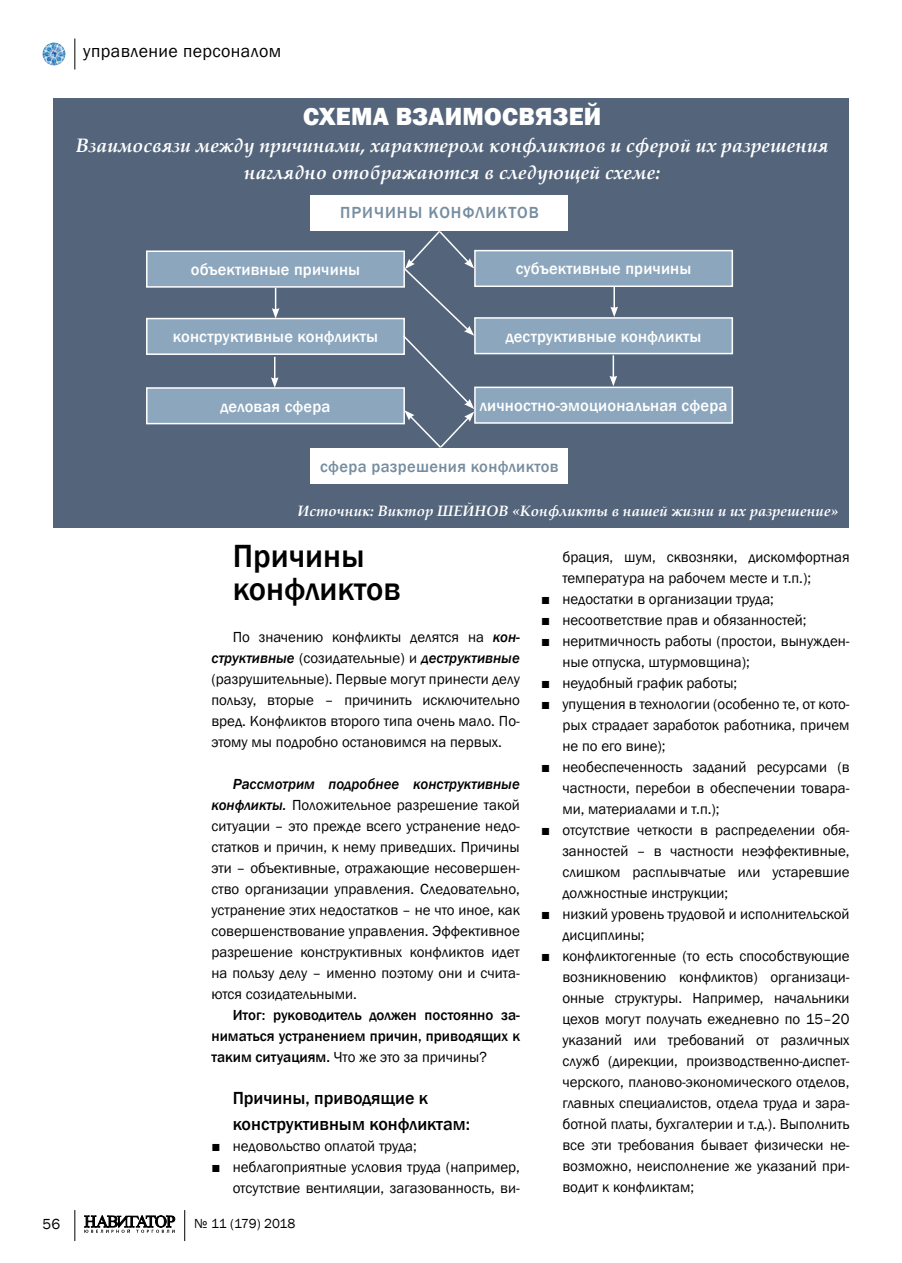
<style>
.page{position:relative;width:902px;height:1263px;background:#fff}
.page>*{position:absolute;margin:0;border:0;box-sizing:border-box;transform-origin:0 0}
.t1{font:500 33px/33px "Franklin Gothic";color:#000}
.t2{font:800 25.5px "Franklin Gothic";letter-spacing:.01em;color:#fff}
.t3{font:italic 700 19.5px/27px "Palatino Linotype";color:#fff;text-align:center}
.t4{font:500 18px/25.5px "Franklin Gothic";color:#000}
.t5{font:18px "Franklin Gothic";letter-spacing:.02em;color:#000}
.t6{font:500 16.5px "Franklin Gothic";letter-spacing:.01em;color:#fff}
.t7{font:500 16.5px "Franklin Gothic";letter-spacing:.02em;color:#768da0}
.t8{font:15px/21px "Franklin Gothic";color:#000;text-align:justify}
.t9{font:500 15px/21px "Franklin Gothic";color:#000;text-align:justify}
.t10{font:italic 700 15px "Palatino Linotype";color:#fff}
.t11{font:13.5px "Franklin Gothic";letter-spacing:-.01em;color:#000}
.s1{font-weight:500;font-style:italic}
.s2{font-weight:400}
</style>
<div class="page">
<img style="left:43px;top:43px;width:22px;height:22px;border-radius:11px">
<svg style="left:84px;top:1215px;width:91px;height:18px"></svg>
<hr style="left:184px;top:1210px;width:1px;height:31px;background:#000">
<hr style="left:74px;top:1210px;width:1px;height:31px;background:#000">
<hr style="left:74px;top:39px;width:1px;height:30px;background:#000">
<div style="left:53px;top:98px;width:796px;height:429px;background:#53647b"></div>
<div style="left:311px;top:195px;width:257px;height:35px;background:#fff"></div>
<div style="left:147px;top:251px;width:257px;height:36px;background:#8ca7bd"></div>
<div style="left:146px;top:250px;width:259px;height:38px;border:2px solid #fff"></div>
<div style="left:147px;top:319px;width:257px;height:35px;background:#8ca7bd"></div>
<div style="left:146px;top:318px;width:259px;height:37px;border:2px solid #fff"></div>
<div style="left:147px;top:388px;width:257px;height:36px;background:#8ca7bd"></div>
<div style="left:146px;top:387px;width:259px;height:37px;border:2px solid #fff"></div>
<div style="left:475px;top:251px;width:257px;height:35px;background:#8ca7bd"></div>
<div style="left:474px;top:250px;width:259px;height:37px;border:2px solid #fff"></div>
<div style="left:475px;top:318px;width:257px;height:36px;background:#8ca7bd"></div>
<div style="left:474px;top:317px;width:259px;height:37px;border:2px solid #fff"></div>
<div style="left:475px;top:387px;width:257px;height:36px;background:#8ca7bd"></div>
<div style="left:474px;top:387px;width:259px;height:37px;border:2px solid #fff"></div>
<div style="left:311px;top:448px;width:257px;height:36px;background:#fff"></div>
<svg style="left:272px;top:288px;width:7px;height:31px"></svg>
<svg style="left:271px;top:357px;width:7px;height:31px"></svg>
<hr style="left:613px;top:286px;width:2px;height:23px;background:#fff">
<svg style="left:610px;top:307px;width:8px;height:10px"></svg>
<hr style="left:612px;top:355px;width:2px;height:23px;background:#fff">
<svg style="left:609px;top:376px;width:8px;height:10px"></svg>
<svg style="left:401px;top:230px;width:73px;height:218px"></svg>
<p class="t5" style="left:83px;top:40px;width:199px">управление персоналом</p>
<h2 class="t2" style="left:303px;top:100px;width:299px">Схема взаи мосвязей</h2>
<h3 class="t3" style="left:76px;top:131px;width:754px">Взаимосвязи между причинами, характером конфликтов и сферой их разрешения наглядно отображаются в следующей схеме:</h3>
<p class="t7" style="left:340px;top:203px;width:101px">причины конф</p>
<p class="t7" style="left:475px;top:203px;width:65px">ликтов</p>
<p class="t6" style="left:191px;top:259px;width:171px">объективные причины</p>
<p class="t6" style="left:515px;top:258px;width:177px">субъективные причины</p>
<p class="t6" style="left:173px;top:326px;width:207px">конструктивные конфликты</p>
<p class="t6" style="left:505px;top:326px;width:197px">деструктивные конфликты</p>
<p class="t6" style="left:220px;top:396px;width:111px">деловая сфера</p>
<p class="t6" style="left:480px;top:395px;width:249px">личностно-эмоциональная сфера</p>
<p class="t7" style="left:320px;top:456px;width:240px">сфера разрешения конфликтов</p>
<p class="t10" style="left:297px;top:500px;width:542px">Источник: Виктор ШЕЙНОВ «Конфликты в нашей жизни и их разрешение»</p>
<h1 class="t1" style="left:233px;top:540px;width:170px">Причины конфликтов</h1>
<p class="t8" style="left:211px;top:627px;width:310px;text-indent:21px">По значению конфликты делятся на <span class="s1">кон&shy;структивные</span> (созидательные) и <span class="s1">деструктивные </span>(разрушительные). Первые могут принести делу пользу, вторые – причинить исключительно вред. Конфликтов второго типа очень мало. По&shy;этому мы подробно остановимся на первых.</p>
<p class="t8" style="left:211px;top:774px;width:310px;text-indent:21px"><span class="s1">Рассмотрим подробнее конструктивные конфликты.</span> Положительное разрешение такой ситуации – это прежде всего устранение недо&shy;статков и причин, к нему приведших. Причины эти – объективные, отражающие несовершен&shy;ство организации управления. Следовательно, устранение этих недостатков – не что иное, как совершенствование управления. Эффективное разрешение конструктивных конфликтов идет на пользу делу – именно поэтому они и счита&shy;ются созидательными.</p>
<p class="t9" style="left:211px;top:1005px;width:310px;text-indent:21px">Итог: руководитель должен постоянно за&shy;ниматься устранением причин, приводящих к таким ситуациям. <span class="s2">Что же это за причины?</span></p>
<p class="t4" style="left:233px;top:1086px;width:239px">Причины, приводящие к конструктивным конфликтам:</p>
<p class="t8" style="left:211px;top:1135px;width:207px">■ недовольство оплатой труда;</p>
<p class="t8" style="left:211px;top:1156px;width:310px;text-align:right">■ неблагоприятные условия труда (например, отсутствие вентиляции, загазованность, ви-</p>
<p class="t8" style="left:43px;top:1214px;width:19px">56</p>
<p class="t11" style="left:194px;top:1215px;width:103px">№ 11 (179) 2018</p>
<p class="t8" style="left:562px;top:547px;width:289px">брация, шум, сквозняки, дискомфортная температура на рабочем месте и т.п.);</p>
<p class="t8" style="left:541px;top:589px;width:234px">■ недостатки в организации труда;</p>
<p class="t8" style="left:541px;top:610px;width:267px">■ несоответствие прав и обязанностей;</p>
<p class="t8" style="left:562px;top:631px;width:289px;text-indent:-21px">■ неритмичность работы (простои, вынужден&shy;ные отпуска, штурмовщина);</p>
<p class="t8" style="left:541px;top:673px;width:198px">■ неудобный график работы;</p>
<p class="t8" style="left:562px;top:694px;width:289px;text-indent:-21px">■ упущения в технологии (особенно те, от кото&shy;рых страдает заработок работника, причем не по его вине);</p>
<p class="t8" style="left:562px;top:757px;width:289px;text-indent:-21px">■ необеспеченность заданий ресурсами (в частности, перебои в обеспечении товара&shy;ми, материалами и т.п.);</p>
<p class="t8" style="left:562px;top:820px;width:289px;text-indent:-21px">■ отсутствие четкости в распределении обя&shy;занностей – в частности неэффективные, слишком расплывчатые или устаревшие должностные инструкции;</p>
<p class="t8" style="left:562px;top:904px;width:289px;text-indent:-21px">■ низкий уровень трудовой и исполнительской дисциплины;</p>
<p class="t8" style="left:562px;top:946px;width:289px;text-indent:-21px">■ конфликтогенные (то есть способствующие возникновению конфликтов) организаци&shy;онные структуры. Например, начальники цехов могут получать ежедневно по 15–20 указаний или требований от различных служб (дирекции, производственно-диспет&shy;черского, планово-экономического отделов, главных специалистов, отдела труда и зара&shy;ботной платы, бухгалтерии и т.д.). Выполнить все эти требования бывает физически не&shy;возможно, неисполнение же указаний при&shy;водит к конфликтам;</p>
</div>
